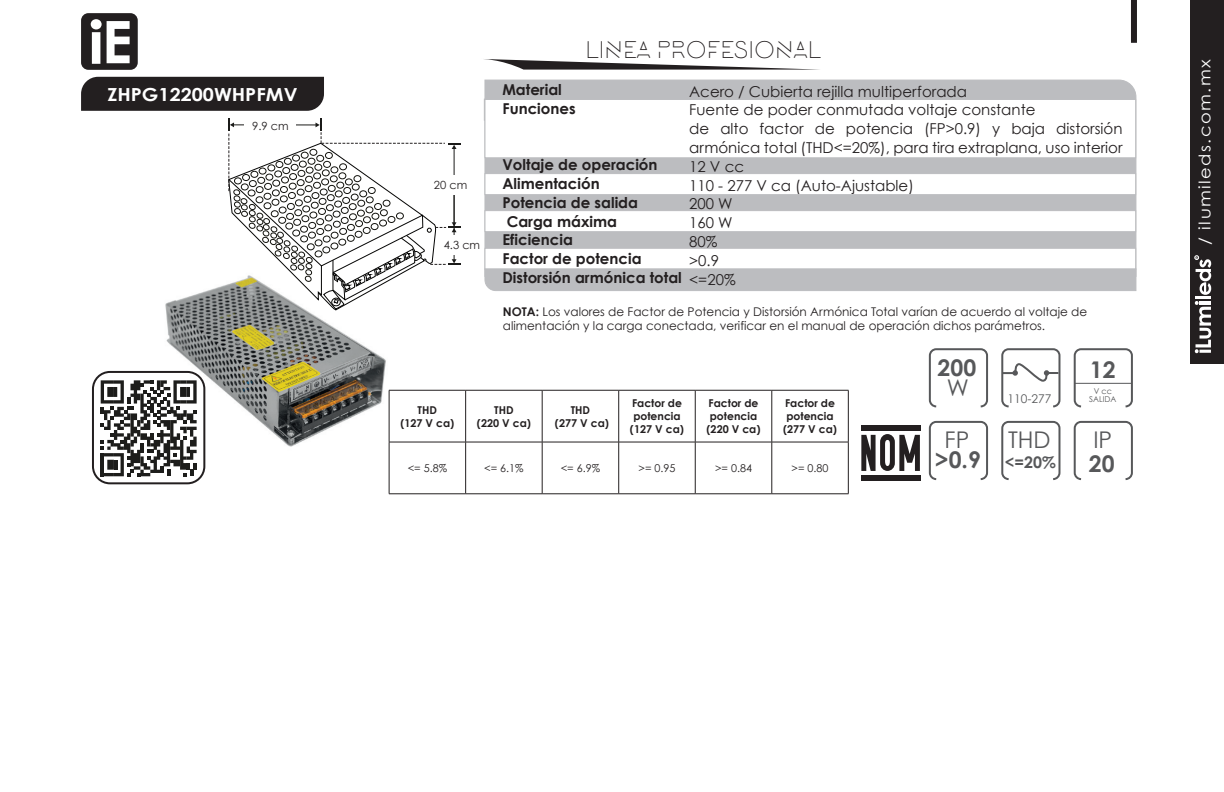
<style>
.page{position:relative;width:1224px;height:792px;background:#fff}
.page>*{position:absolute;margin:0;border:0;box-sizing:border-box;transform-origin:0 0}
.t1{font:24px "Lombok";color:#231f20}
.t2{font:700 23px "Century Gothic";color:#57585a}
.t3{font:23px "Century Gothic";color:#57585a}
.t4{font:700 18px "Century Gothic";color:#fff;scale:1.1 1}
.t5{font:16px "Century Gothic";letter-spacing:.08em;color:#fff;scale:1.12 1}
.t6{font:700 16px "Century Gothic";color:#57585a}
.t7{font:15px/18.8px "Century Gothic";color:#231f20}
.t8{font:700 15px "Century Gothic";color:#231f20}
.t9{font:12px/14px "Century Gothic";color:#231f20}
.t10{font:12px "Century Gothic";color:#57585a}
.t11{font:11.2px "Century Gothic";color:#231f20}
.t12{font:700 10.8px/13px "Century Gothic";color:#231f20;text-align:center}
.t13{font:10.8px "Century Gothic";color:#231f20}
.t14{font:8px "Century Gothic";color:#57585a}
.s1{font-weight:700}
</style>
<div class="page">
<div style="left:1190px;top:0;width:34px;height:364px;background:#231f20"></div>
<hr style="left:1196px;top:296px;width:15px;height:3px;background:#fff">
<svg style="left:1195px;top:301px;width:16px;height:52px"></svg>
<svg style="left:1195px;top:255px;width:16px;height:40px"></svg>
<div style="left:81px;top:13px;width:57px;height:57px;background:#231f20;border-radius:7px"></div>
<svg style="left:91px;top:19px;width:39px;height:45px"></svg>
<svg style="left:484px;top:59px;width:336px;height:11px"></svg>
<div style="left:1131px;top:0;width:6px;height:43px;background:#231f20"></div>
<div style="left:1001px;top:348px;width:59px;height:59px;border:2px solid #57585a;border-radius:6px"></div>
<svg style="left:1001px;top:362px;width:59px;height:21px"></svg>
<div style="left:929px;top:348px;width:59px;height:59px;border:2px solid #57585a;border-radius:6px"></div>
<div style="left:929px;top:421px;width:59px;height:59px;border:2px solid #57585a;border-radius:6px"></div>
<div style="left:1001px;top:421px;width:59px;height:59px;border:2px solid #57585a;border-radius:6px"></div>
<div style="left:1074px;top:421px;width:59px;height:59px;border:2px solid #57585a;border-radius:6px"></div>
<hr style="left:1075px;top:383px;width:57px;height:1px;background:#57585a">
<div style="left:1074px;top:348px;width:59px;height:59px;border:2px solid #57585a;border-radius:6px"></div>
<img style="left:154px;top:287px;width:244px;height:164px">
<hr style="left:389px;top:390px;width:77px;height:1px;background:#231f20">
<hr style="left:389px;top:390px;width:1px;height:52px;background:#231f20">
<hr style="left:466px;top:390px;width:76px;height:1px;background:#231f20">
<hr style="left:465px;top:390px;width:1px;height:52px;background:#231f20">
<hr style="left:542px;top:390px;width:77px;height:1px;background:#231f20">
<hr style="left:542px;top:390px;width:1px;height:52px;background:#231f20">
<hr style="left:619px;top:390px;width:76px;height:1px;background:#231f20">
<hr style="left:618px;top:390px;width:1px;height:52px;background:#231f20">
<hr style="left:695px;top:390px;width:77px;height:1px;background:#231f20">
<hr style="left:695px;top:390px;width:1px;height:52px;background:#231f20">
<hr style="left:772px;top:390px;width:77px;height:1px;background:#231f20">
<hr style="left:771px;top:390px;width:1px;height:52px;background:#231f20">
<hr style="left:848px;top:390px;width:1px;height:52px;background:#231f20">
<hr style="left:389px;top:442px;width:77px;height:1px;background:#231f20">
<hr style="left:466px;top:442px;width:76px;height:1px;background:#231f20">
<hr style="left:542px;top:442px;width:77px;height:1px;background:#231f20">
<hr style="left:619px;top:442px;width:76px;height:1px;background:#231f20">
<hr style="left:695px;top:442px;width:77px;height:1px;background:#231f20">
<hr style="left:772px;top:442px;width:77px;height:1px;background:#231f20">
<hr style="left:389px;top:442px;width:1px;height:52px;background:#231f20">
<hr style="left:465px;top:442px;width:1px;height:52px;background:#231f20">
<hr style="left:542px;top:442px;width:1px;height:52px;background:#231f20">
<hr style="left:618px;top:442px;width:1px;height:52px;background:#231f20">
<hr style="left:695px;top:442px;width:1px;height:52px;background:#231f20">
<hr style="left:771px;top:442px;width:1px;height:52px;background:#231f20">
<hr style="left:848px;top:442px;width:1px;height:52px;background:#231f20">
<hr style="left:389px;top:493px;width:77px;height:1px;background:#231f20">
<hr style="left:466px;top:493px;width:76px;height:1px;background:#231f20">
<hr style="left:542px;top:493px;width:77px;height:1px;background:#231f20">
<hr style="left:619px;top:493px;width:76px;height:1px;background:#231f20">
<hr style="left:695px;top:493px;width:77px;height:1px;background:#231f20">
<hr style="left:772px;top:493px;width:77px;height:1px;background:#231f20">
<svg style="left:217px;top:76px;width:267px;height:277px"></svg>
<div style="left:434px;top:175px;width:52px;height:20px;background:#fff"></div>
<div style="left:448px;top:235px;width:46px;height:20px;background:#fff"></div>
<svg style="left:228px;top:119px;width:232px;height:191px"></svg>
<div style="left:861px;top:425px;width:60px;height:5px;background:#231f20"></div>
<div style="left:861px;top:476px;width:60px;height:5px;background:#231f20"></div>
<svg style="left:861px;top:434px;width:59px;height:37px"></svg>
<div style="left:81px;top:77px;width:243px;height:34px;background:#231f20"></div>
<div style="left:484px;top:79px;width:653px;height:189px;background:#bcbdc0"></div>
<div style="left:484px;top:99px;width:652px;height:59px;background:#fff;border:1px solid #bcbdc0"></div>
<div style="left:484px;top:173px;width:652px;height:22px;background:#fff;border:1px solid #bcbdc0"></div>
<div style="left:484px;top:210px;width:652px;height:22px;background:#fff;border:1px solid #bcbdc0"></div>
<div style="left:484px;top:248px;width:652px;height:22px;background:#fff;border:1px solid #bcbdc0"></div>
<div style="left:484px;top:268px;width:653px;height:23px;background:#bcbdc0"></div>
<div style="left:92px;top:371px;width:113px;height:113px;border:2px solid #231f20;border-radius:17px"></div>
<svg style="left:101px;top:380px;width:96px;height:96px"></svg>
<p class="t1" style="left:585px;top:38px;width:238px">LINEA PROFESIONAL</p>
<p class="t4" style="left:107px;top:83px;width:174px">ZHPG12200WHPFMV</p>
<p class="t8" style="left:502px;top:80px;width:61px">Material</p>
<p class="t8" style="left:502px;top:99px;width:75px">Funciones</p>
<p class="t7" style="left:689px;top:81px;width:279px">Acero / Cubierta rejilla multiperforada</p>
<p class="t7" style="left:689px;top:100px;width:348px">Fuente de poder conmutada voltaje constante</p>
<p class="t7" style="left:689px;top:119px;width:435px">de alto factor de potencia (FP&gt;0.9) y baja distorsión armónica total (THD&lt;=20%), para tira extraplana, uso interior</p>
<p class="t7" style="left:689px;top:157px;width:56px">12 V cc</p>
<p class="t7" style="left:689px;top:175px;width:226px">110 - 277 V ca (Auto-Ajustable)</p>
<p class="t7" style="left:689px;top:194px;width:45px">200 W</p>
<p class="t7" style="left:689px;top:213px;width:45px">160 W</p>
<p class="t7" style="left:689px;top:232px;width:30px">80%</p>
<p class="t7" style="left:689px;top:251px;width:31px">&gt;0.9</p>
<p class="t7" style="left:689px;top:269px;width:48px">&lt;=20%</p>
<p class="t9" style="left:503px;top:304px;width:586px"><span class="s1">NOTA:</span> Los valores de Factor de Potencia y Distorsión Armónica Total varían de acuerdo al voltaje de alimentación y la carga conectada, verificar en el manual de operación dichos parámetros.</p>
<p class="t11" style="left:252px;top:118px;width:38px">9.9 cm</p>
<p class="t8" style="left:502px;top:155px;width:157px">Voltaje de operación</p>
<p class="t8" style="left:502px;top:174px;width:99px">Alimentación</p>
<p class="t8" style="left:502px;top:193px;width:137px">Potencia de salida</p>
<p class="t8" style="left:507px;top:212px;width:112px">Carga máxima</p>
<p class="t8" style="left:502px;top:231px;width:72px">Eficiencia</p>
<p class="t8" style="left:502px;top:249px;width:141px">Factor de potencia</p>
<p class="t8" style="left:502px;top:268px;width:181px">Distorsión armónica total</p>
<p class="t11" style="left:434px;top:177px;width:35px">20 cm</p>
<p class="t11" style="left:444px;top:237px;width:38px">4.3 cm</p>
<p class="t12" style="left:418px;top:403px;width:21px">THD</p>
<p class="t12" style="left:400px;top:416px;width:55px">(127 V ca)</p>
<p class="t12" style="left:494px;top:403px;width:21px">THD</p>
<p class="t12" style="left:477px;top:416px;width:55px">(220 V ca)</p>
<p class="t12" style="left:571px;top:403px;width:21px">THD</p>
<p class="t12" style="left:555px;top:416px;width:55px">(277 V ca)</p>
<p class="t12" style="left:630px;top:397px;width:55px">Factor de potencia (127 V ca)</p>
<p class="t12" style="left:707px;top:397px;width:55px">Factor de potencia (220 V ca)</p>
<p class="t12" style="left:783px;top:397px;width:55px">Factor de potencia (277 V ca)</p>
<p class="t13" style="left:408px;top:461px;width:41px">&lt;= 5.8%</p>
<p class="t13" style="left:484px;top:461px;width:41px">&lt;= 6.1%</p>
<p class="t13" style="left:561px;top:461px;width:41px">&lt;= 6.9%</p>
<p class="t13" style="left:638px;top:461px;width:39px">&gt;= 0.95</p>
<p class="t13" style="left:715px;top:461px;width:39px">&gt;= 0.84</p>
<p class="t13" style="left:792px;top:461px;width:39px">&gt;= 0.80</p>
<p class="t2" style="left:938px;top:353px;width:40px">200</p>
<p class="t3" style="left:947px;top:373px;width:24px">W</p>
<p class="t3" style="left:945px;top:426px;width:26px">FP</p>
<p class="t2" style="left:935px;top:445px;width:47px">&gt;0.9</p>
<p class="t10" style="left:1007px;top:392px;width:45px">110-277</p>
<p class="t3" style="left:1008px;top:426px;width:44px">THD</p>
<p class="t6" style="left:1005px;top:452px;width:52px">&lt;=20%</p>
<p class="t2" style="left:1090px;top:356px;width:27px">12</p>
<p class="t14" style="left:1094px;top:387px;width:20px">V cc</p>
<p class="t14" style="left:1089px;top:395px;width:29px">SALIDA</p>
<p class="t3" style="left:1093px;top:426px;width:20px">IP</p>
<p class="t2" style="left:1089px;top:449px;width:27px">20</p>
<p class="t5" style="left:1195px;top:245px;width:167px;rotate:-90deg">/ ilumileds.com.mx</p>
</div>
